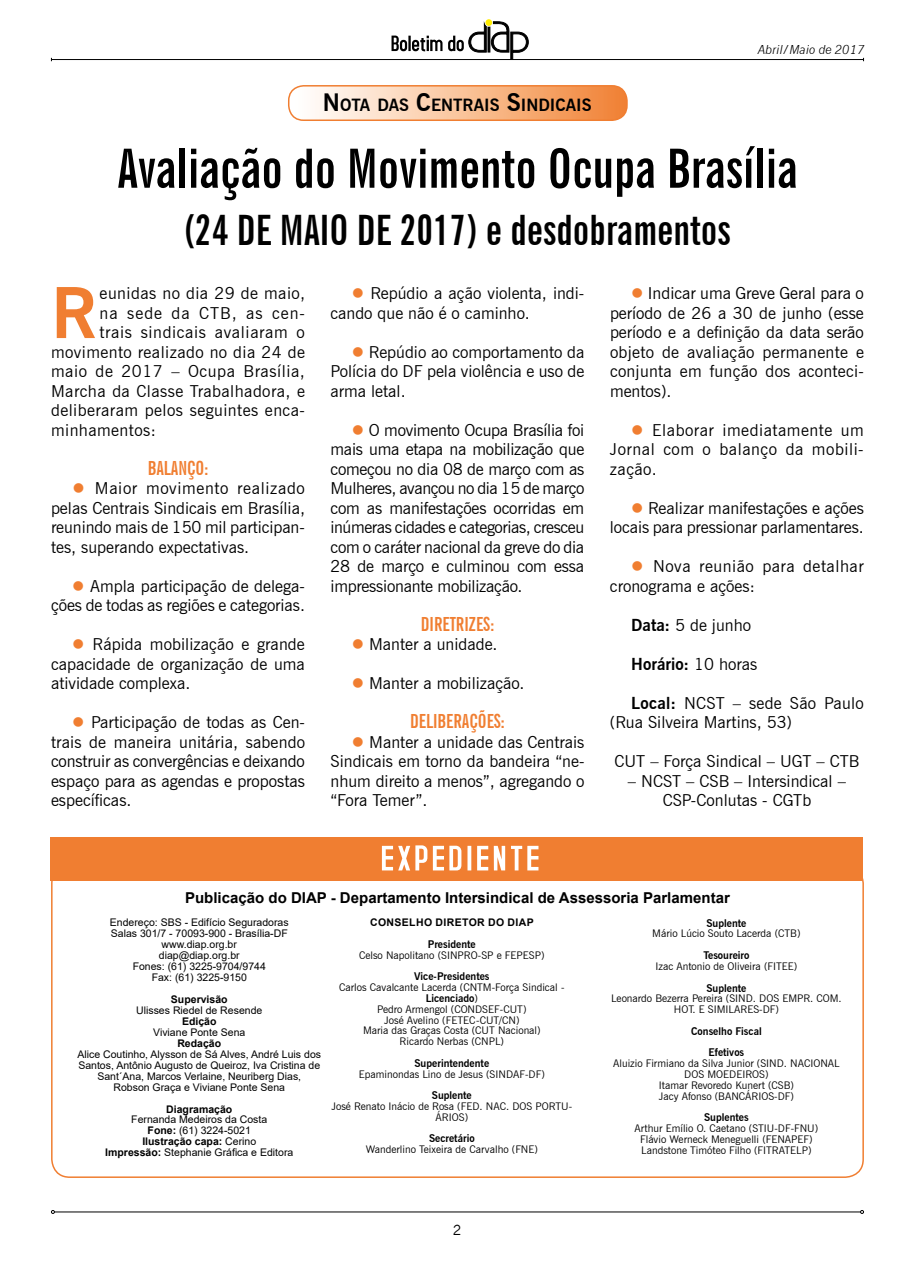
<style>
.page{position:relative;width:915px;height:1263px;background:#fff}
.page>*{position:absolute;margin:0;border:0;box-sizing:border-box;transform-origin:0 0}
.t1{font:700 70.2px "News Gothic BT";color:#f07e31}
.t2{font:700 extra-condensed 54px "News Gothic BT";color:#000}
.t3{font:700 extra-condensed 42px "News Gothic BT";color:#000}
.t4{font:700 extra-condensed 19.5px "News Gothic BT";color:#f07e31}
.t5{font:700 16.8px "News Gothic BT";color:#000}
.t6{font:16.5px/19.5px "News Gothic BT";color:#000;text-align:justify}
.t7{font:16.5px "News Gothic BT";letter-spacing:.025em;color:#000}
.t8{font:16.5px/19.5px "News Gothic BT";letter-spacing:.03em;color:#000}
.t9{font:16.5px "News Gothic BT";letter-spacing:.035em;color:#000}
.t10{font:16.5px "News Gothic BT";letter-spacing:.06em;color:#000}
.t11{font:700 16.5px "News Gothic BT";color:#000}
.t12{font:700 15px "Arial";color:#000}
.t13{font:13.5px "News Gothic";color:#000}
.t14{font:italic 12px "News Gothic";color:#000}
.t15{font:10.5px/10.8px "News Gothic BT";color:#000;text-align:center}
.t16{font:10.5px/10.9px "Arial";color:#000;text-align:center}
.t17{font:700 10.5px/21.6px "News Gothic BT";color:#000;text-align:center}
.t18{font:700 10.5px "Arial";color:#000}
.t19{font:700 10.5px "Arial";letter-spacing:.035em;color:#000}
.s1{font-size:24px}
.s2{color:#f07e31}
.s3{font-weight:700}
.s4{font-weight:400}
</style>
<div class="page">
<hr style="left:54px;top:1211px;width:806px;height:1px;background:#000">
<svg style="left:51px;top:1210px;width:4px;height:4px"></svg>
<svg style="left:859px;top:1210px;width:4px;height:4px"></svg>
<hr style="left:51px;top:59px;width:812px;height:1px;background:#000">
<div style="left:485px;top:19px;width:7px;height:7px;background:#ffed00;border-radius:50%"></div>
<svg style="left:391px;top:22px;width:137px;height:37px"></svg>
<div style="left:50px;top:837px;width:812px;height:43px;background:#f07e31"></div>
<svg style="left:382px;top:845px;width:156px;height:25px"></svg>
<svg style="left:288px;top:86px;width:338px;height:34px"></svg>
<div style="left:288px;top:85px;width:339px;height:36px;border:2px solid #f07e31;border-radius:15px"></div>
<p class="t14" style="left:757px;top:43px;width:109px">Abril/Maio de 2017</p>
<p class="t5" style="left:323px;top:95px;width:270px"><span class="s1">N</span>OTA DAS <span class="s1">C</span>ENTRAIS <span class="s1">S</span>IN DICAIS</p>
<h2 class="t2" style="left:117px;top:136px;width:682px">Avaliação do Movimento Ocupa Brasília</h2>
<h3 class="t3" style="left:184px;top:204px;width:548px">(24 DE MAIO DE 2017) e desdobramentos</h3>
<h1 class="t1" style="left:51px;top:270px;width:48px">R</h1>
<p class="t7" style="left:100px;top:283px;width:207px">eunidas no dia 29 de maio,</p>
<p class="t10" style="left:100px;top:303px;width:207px">na sede da CTB, as cen-</p>
<p class="t9" style="left:100px;top:322px;width:207px">trais sindicais avaliaram o</p>
<p class="t7" style="left:51px;top:342px;width:255px">movimento realizado no dia 24 de</p>
<p class="t8" style="left:51px;top:361px;width:255px">maio de 2017 – Ocupa Brasília,</p>
<p class="t7" style="left:51px;top:381px;width:255px">Marcha da Classe Trabalhadora, e</p>
<p class="t7" style="left:51px;top:400px;width:255px">deliberaram pelos seguintes enca-</p>
<p class="t7" style="left:51px;top:420px;width:106px">minhamentos:</p>
<p class="t4" style="left:148px;top:456px;width:62px">BALANÇO:</p>
<p class="t6" style="left:51px;top:478px;width:255px;text-indent:21px"><span class="s2">●</span> Maior movimento realizado pelas Centrais Sindicais em Brasília, reunindo mais de 150 mil participan&shy;tes, superando expectativas.</p>
<p class="t6" style="left:51px;top:576px;width:255px;text-align:right"><span class="s2">●</span> Ampla participação de delega&shy;ções de todas as regiões e categorias.</p>
<p class="t6" style="left:51px;top:634px;width:255px;text-indent:21px"><span class="s2">●</span> Rápida mobilização e grande capacidade de organização de uma atividade complexa.</p>
<p class="t6" style="left:51px;top:712px;width:255px;text-indent:21px"><span class="s2">●</span> Participação de todas as Cen&shy;trais de maneira unitária, sabendo construir as convergências e deixando espaço para as agendas e propostas específicas.</p>
<p class="t6" style="left:330px;top:284px;width:255px;text-indent:21px"><span class="s2">●</span> Repúdio a ação violenta, indi&shy;cando que não é o caminho.</p>
<p class="t6" style="left:330px;top:342px;width:255px;text-indent:21px"><span class="s2">●</span> Repúdio ao comportamento da Polícia do DF pela violência e uso de arma letal.</p>
<p class="t6" style="left:330px;top:420px;width:255px;text-indent:21px"><span class="s2">●</span> O movimento Ocupa Brasília foi mais uma etapa na mobilização que começou no dia 08 de março com as Mulheres, avançou no dia 15 de março com as manifestações ocorridas em inúmeras cidades e categorias, cresceu com o caráter nacional da greve do dia 28 de março e culminou com essa impressionante mobilização.</p>
<p class="t4" style="left:420px;top:612px;width:75px">DIRETRIZES:</p>
<p class="t6" style="left:351px;top:634px;width:147px"><span class="s2">●</span> Manter a unidade.</p>
<p class="t6" style="left:351px;top:673px;width:174px"><span class="s2">●</span> Manter a mobilização.</p>
<p class="t4" style="left:410px;top:709px;width:96px">DELIBERAÇÕES:</p>
<p class="t6" style="left:330px;top:732px;width:255px;text-indent:21px"><span class="s2">●</span> Manter a unidade das Centrais Sindicais em torno da bandeira “ne&shy;nhum direito a menos”, agregando o “Fora Temer”.</p>
<p class="t6" style="left:609px;top:283px;width:255px;text-indent:21px"><span class="s2">●</span> Indicar uma Greve Geral para o período de 26 a 30 de junho (esse período e a definição da data serão objeto de avaliação permanente e conjunta em função dos aconteci&shy;mentos).</p>
<p class="t6" style="left:609px;top:420px;width:255px;text-indent:21px"><span class="s2">●</span> Elaborar imediatamente um Jornal com o balanço da mobili&shy;zação.</p>
<p class="t6" style="left:609px;top:498px;width:255px;text-align:right"><span class="s2">●</span> Realizar manifestações e ações locais para pressionar parlamentares.</p>
<p class="t8" style="left:609px;top:557px;width:255px;text-indent:21px"><span class="s2">●</span> Nova reunião para detalhar cronograma e ações:</p>
<p class="t6" style="left:631px;top:615px;width:121px"><span class="s3">Data:</span> 5 de junho</p>
<p class="t11" style="left:631px;top:654px;width:127px">Horário: <span class="s4">10 horas</span></p>
<p class="t6" style="left:609px;top:693px;width:255px;text-indent:21px"><span class="s3">Local:</span> NCST – sede São Paulo (Rua Silveira Martins, 53)</p>
<p class="t6" style="left:614px;top:752px;width:246px">CUT – Força Sindical – UGT – CTB</p>
<p class="t6" style="left:627px;top:771px;width:219px;text-align:center">– NCST – CSB – Intersindical –<br>CSP-Conlutas - CGTb</p>
<p class="t12" style="left:185px;top:887px;width:546px">Publicação do DIAP - Departamento Intersindical de Assessoria Parlamentar</p>
<p class="t19" style="left:370px;top:915px;width:165px">CONSELHO DIRETOR DO DIAP</p>
<p class="t17" style="left:427px;top:933px;width:49px">Presidente</p>
<p class="t15" style="left:359px;top:949px;width:187px">Celso Napolitano (SINPRO-SP e FEPESP)</p>
<p class="t17" style="left:414px;top:966px;width:77px">Vice-Presidentes</p>
<p class="t15" style="left:339px;top:982px;width:227px">Carlos Cavalcante Lacerda (CNTM-Força Sindical -<br><span class="s3">Licenciado</span>)<br>Pedro Armengol (CONDSEF-CUT)<br>José Avelino (FETEC-CUT/CN)<br>Maria das Graças Costa (CUT Nacional)<br>Ricardo Nerbas (CNPL)</p>
<p class="t17" style="left:414px;top:1052px;width:76px">Superintendente</p>
<p class="t15" style="left:359px;top:1068px;width:187px">Epaminondas Lino de Jesus (SINDAF-DF)</p>
<p class="t17" style="left:431px;top:1084px;width:41px">Suplente</p>
<p class="t15" style="left:331px;top:1101px;width:242px">José Renato Inácio de Rosa (FED. NAC. DOS PORTU-<br>ÁRIOS)</p>
<p class="t17" style="left:429px;top:1128px;width:47px">Secretário</p>
<p class="t15" style="left:365px;top:1144px;width:174px">Wanderlino Teixeira de Carvalho (FNE)</p>
<p class="t16" style="left:110px;top:917px;width:180px">Endereço: SBS - Edifício Seguradoras<br>Salas 301/7 - 70093-900 - Brasília-DF www.diap.org.br<br>diap@diap.org.br<br>Fones: (61) 3225-9704/9744<br>Fax: (61) 3225-9150</p>
<p class="t18" style="left:171px;top:992px;width:58px">Supervisão</p>
<p class="t16" style="left:136px;top:1005px;width:128px">Ulisses Riedel de Resende</p>
<p class="t18" style="left:182px;top:1014px;width:36px">Edição</p>
<p class="t16" style="left:153px;top:1026px;width:94px">Viviane Ponte Sena</p>
<p class="t18" style="left:177px;top:1036px;width:45px">Redação</p>
<p class="t16" style="left:77px;top:1048px;width:245px">Alice Coutinho, Alysson de Sá Alves, André Luis dos Santos, Antônio Augusto de Queiroz, Iva Cristina de Sant´Ana, Marcos Verlaine, Neuriberg Dias,<br>Robson Graça e Viviane Ponte Sena</p>
<p class="t18" style="left:166px;top:1101px;width:67px">Diagramação</p>
<p class="t16" style="left:105px;top:1114px;width:189px">Fernanda Medeiros da Costa<br><span class="s3">Fone:</span> (61) 3224-5021<br><span class="s3">Ilustração capa:</span> Cerino<br><span class="s3">Impressão:</span> Stephanie Gráfica e Editora</p>
<p class="t17" style="left:706px;top:912px;width:41px">Suplente</p>
<p class="t15" style="left:652px;top:928px;width:150px">Mário Lúcio Souto Lacerda (CTB)</p>
<p class="t17" style="left:703px;top:944px;width:48px">Tesoureiro</p>
<p class="t15" style="left:655px;top:961px;width:143px">Izac Antonio de Oliveira (FITEE)</p>
<p class="t17" style="left:706px;top:977px;width:41px">Suplente</p>
<p class="t15" style="left:611px;top:993px;width:232px">Leonardo Bezerra Pereira (SIND. DOS EMPR. COM.<br>HOT. E SIMILARES-DF)</p>
<p class="t17" style="left:690px;top:1020px;width:72px">Conselho Fiscal<br>Efetivos</p>
<p class="t15" style="left:613px;top:1058px;width:228px">Aluizio Firmiano da Silva Junior (SIND. NACIONAL<br>DOS MOEDEIROS)<br>Itamar Revoredo Kunert (CSB)<br>Jacy Afonso (BANCÁRIOS-DF)</p>
<p class="t17" style="left:703px;top:1106px;width:46px">Suplentes</p>
<p class="t15" style="left:634px;top:1123px;width:185px">Arthur Emílio O. Caetano (STIU-DF-FNU)<br>Flávio Werneck Meneguelli (FENAPEF)<br>Landstone Timóteo Filho (FITRATELP)</p>
<p class="t13" style="left:452px;top:1223px;width:10px">2</p>
</div>
